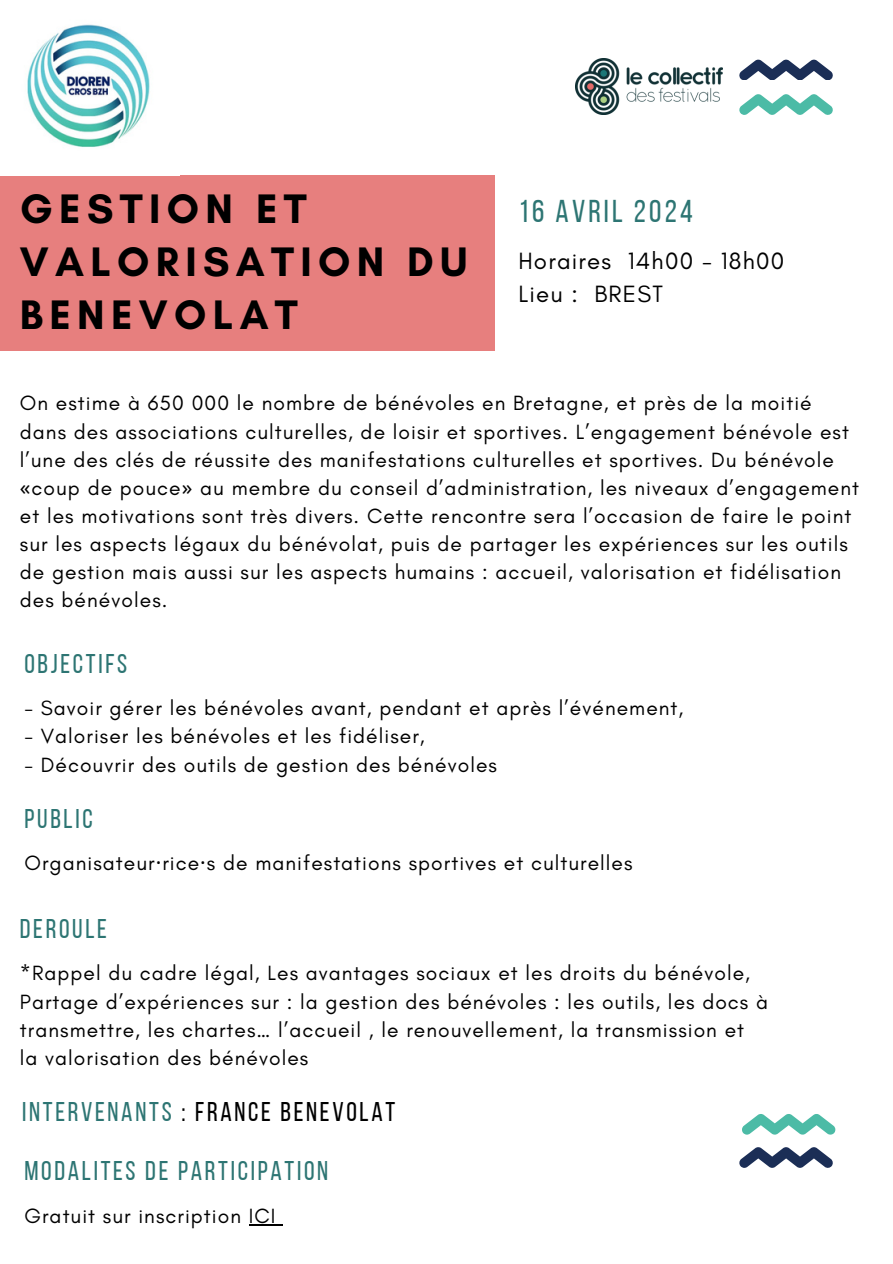
<style>
.page{position:relative;width:893px;height:1264px;background:#fff}
.page>*{position:absolute;margin:0;border:0;box-sizing:border-box;transform-origin:0 0}
.t1{font:700 42px/52.8px "Glacial Indifference";letter-spacing:.15em;color:#000}
.t2{font:31.5px "Bebas Neue";letter-spacing:.1em;color:#2d7573}
.t3{font:27px "Bebas Neue";letter-spacing:.1em;color:#2d7573}
.t4{font:27px "Bebas Neue";letter-spacing:.1em;color:#000}
.t5{font:24px "Glacial Indifference";letter-spacing:.05em;color:#000}
.t6{font:21px "Glacial Indifference";letter-spacing:.05em;color:#000}
.s1{font-family:"Noto Sans"}
.s2{color:#2d7573}
</style>
<div class="page">
<svg style="left:739px;top:94px;width:93px;height:20px"></svg>
<svg style="left:739px;top:60px;width:93px;height:20px"></svg>
<svg style="left:742px;top:1114px;width:93px;height:20px"></svg>
<svg style="left:739px;top:1147px;width:93px;height:20px"></svg>
<div style="left:0;top:176px;width:494px;height:175px;background:#e77f7e"></div>
<img style="left:27px;top:24px;width:123px;height:124px">
<img style="left:576px;top:58px;width:146px;height:56px">
<p class="t1" style="left:20px;top:182px;width:449px">GESTION ET<br>VALORISATION DU<br>BENEVOLAT</p>
<p class="t2" style="left:518px;top:199px;width:176px">16 AVRIL 2024</p>
<p class="t5" style="left:518px;top:246px;width:267px">Horaires 14h00 - 18h00</p>
<p class="t5" style="left:518px;top:279px;width:146px">Lieu : BREST</p>
<p class="t6" style="left:20px;top:390px;width:793px">On estime à 650 000 le nombre de bénévoles en Bretagne, et près de la moitié</p>
<p class="t6" style="left:20px;top:418px;width:830px">dans des associations culturelles, de loisir et sportives. L’engagement bénévole est</p>
<p class="t6" style="left:20px;top:446px;width:815px">l’une des clés de réussite des manifestations culturelles et sportives. Du bénévole</p>
<p class="t6" style="left:20px;top:475px;width:840px"><span class="s1">«</span>coup de pouce<span class="s1">»</span> au membre du conseil d’administration, les niveaux d’engagement</p>
<p class="t6" style="left:20px;top:503px;width:832px">et les motivations sont très divers. Cette rencontre sera l’occasion de faire le point</p>
<p class="t6" style="left:20px;top:531px;width:829px">sur les aspects légaux du bénévolat, puis de partager les expériences sur les outils</p>
<p class="t6" style="left:20px;top:559px;width:822px">de gestion mais aussi sur les aspects humains : accueil, valorisation et fidélisation</p>
<p class="t6" style="left:20px;top:587px;width:149px">des bénévoles.</p>
<p class="t3" style="left:24px;top:653px;width:104px">OBJECTIFS</p>
<p class="t6" style="left:24px;top:695px;width:660px">- Savoir gérer les bénévoles avant, pendant et après l’événement,</p>
<p class="t6" style="left:24px;top:723px;width:402px">- Valoriser les bénévoles et les fidéliser,</p>
<p class="t6" style="left:24px;top:751px;width:474px">- Découvrir des outils de gestion des bénévoles</p>
<p class="t3" style="left:24px;top:808px;width:70px">PUBLIC</p>
<p class="t6" style="left:24px;top:850px;width:609px">Organisateur<span class="s1">·</span>rice<span class="s1">·</span>s de manifestations sportives et culturelles</p>
<p class="t3" style="left:20px;top:918px;width:89px">DEROULE</p>
<p class="t6" style="left:20px;top:960px;width:731px">*Rappel du cadre légal, Les avantages sociaux et les droits du bénévole,</p>
<p class="t6" style="left:20px;top:988px;width:749px">Partage d’expériences sur : la gestion des bénévoles : les outils, les docs à</p>
<p class="t6" style="left:20px;top:1016px;width:725px">transmettre, les chartes… l’accueil , le renouvellement, la transmission et</p>
<p class="t6" style="left:20px;top:1045px;width:290px">la valorisation des bénévoles</p>
<p class="t4" style="left:22px;top:1100px;width:374px"><span class="s2">INTERVENANTS</span> : FRANCE BENEVOLAT</p>
<p class="t3" style="left:24px;top:1159px;width:305px">MODALITES DE PARTICIPATION</p>
<p class="t6" style="left:24px;top:1202px;width:252px">Gratuit sur inscription ICI</p>
</div>
